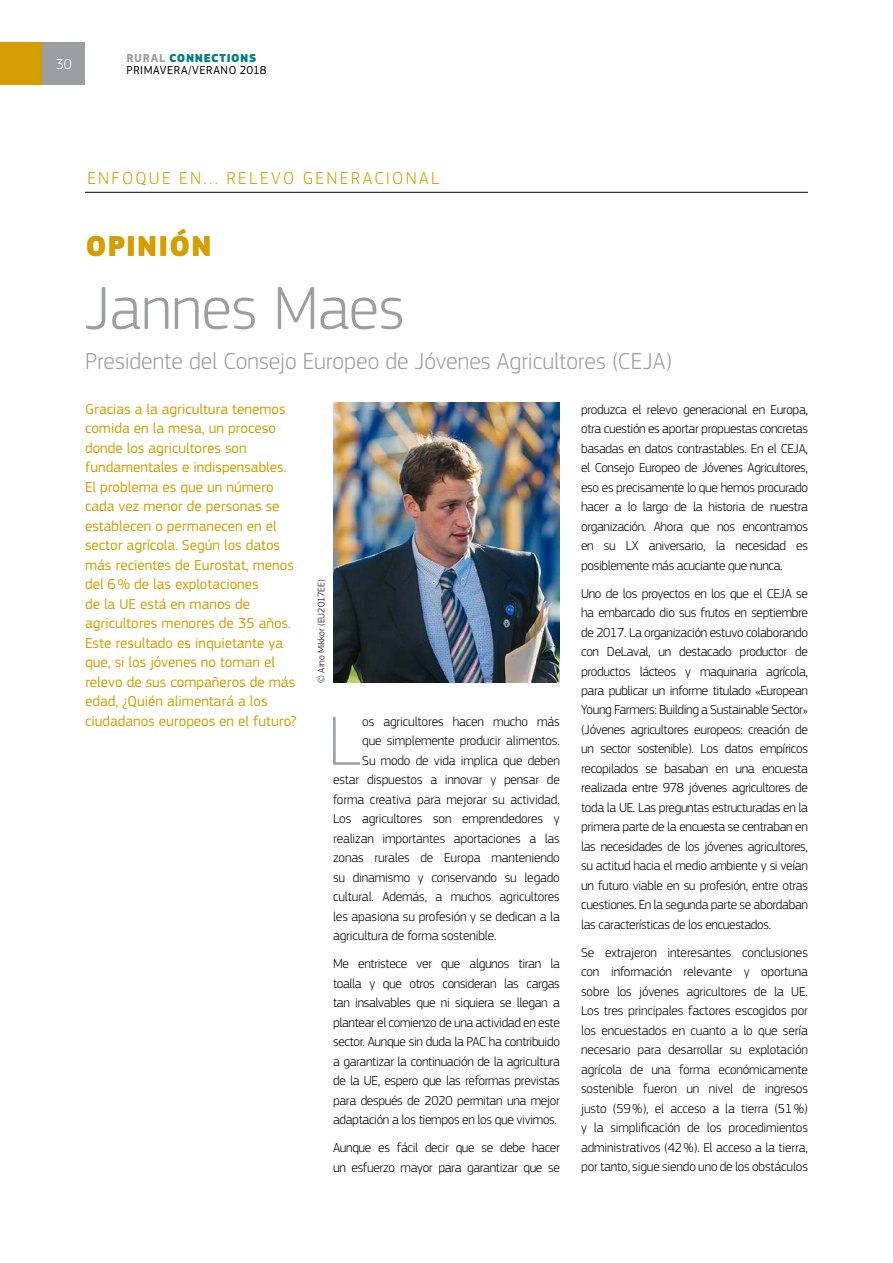
<style>
.page{position:relative;width:893px;height:1263px;background:#fff}
.page>*{position:absolute;margin:0;border:0;box-sizing:border-box;transform-origin:0 0}
.t1{font:100 72.3px "EC Square Sans Pro";color:#9c9e9f}
.t2{font:300 63px "EC Square Sans Pro";color:#9c9e9f}
.t3{font:900 30px "EC Square Sans Pro";letter-spacing:.03em;color:#d49d00}
.t4{font:300 24px "EC Square Sans Pro";letter-spacing:-.005em;color:#9c9e9f}
.t5{font:300 18px "EC Square Sans Pro";letter-spacing:.13em;color:#d49d00}
.t6{font:15px/19.5px "EC Square Sans Pro";color:#d49d00}
.t7{font:300 15px "EC Square Sans Pro";color:#fff}
.t8{font:300 13.5px/19.5px "EC Square Sans Pro";letter-spacing:-.025em;color:#000;text-align:justify}
.t9{font:12px/12px "EC Square Sans Pro";letter-spacing:.045em;color:#000}
.t10{font:300 9.75px "EC Square Sans Pro";color:#000}
.s1{font-weight:700;color:#9c9e9f}
.s2{font-weight:900;color:#008183}
</style>
<div class="page">
<div style="left:0;top:43px;width:43px;height:42px;background:#d49d00"></div>
<hr style="left:85px;top:192px;width:723px;height:1px;background:#000">
<img style="left:333px;top:402px;width:227px;height:281px">
<div style="left:43px;top:43px;width:42px;height:42px;background:#9c9e9f"></div>
<p class="t7" style="left:56px;top:56px;width:18px">30</p>
<p class="t9" style="left:127px;top:52px;width:141px"><span class="s1">RURAL</span> <span class="s2">CONNECTIONS<br></span>PRIMAVERA/VERANO 2018</p>
<h3 class="t5" style="left:87px;top:167px;width:354px">ENFOQUE EN... RELEVO GENERACIONAL</h3>
<h3 class="t3" style="left:85px;top:228px;width:128px">OPINIÓN</h3>
<h2 class="t2" style="left:85px;top:271px;width:321px">Jannes Maes</h2>
<h3 class="t4" style="left:85px;top:347px;width:588px">Presidente del Consejo Europeo de Jóvenes Agricultores (CEJA)</h3>
<p class="t6" style="left:85px;top:399px;width:213px">Gracias a la agricultura tenemos comida en la mesa, un proceso donde los agricultores son fundamentales e indispensables.<br>El problema es que un número cada vez menor de personas se establecen o permanecen en el sector agrícola. Según los datos más recientes de Eurostat, menos del 6% de las explotaciones<br>de la UE está en manos de agricultores menores de 35 años.<br>Este resultado es inquietante ya que, si los jóvenes no toman el relevo de sus compañeros de más edad, ¿Quién alimentará a los ciudadanos europeos en el futuro?</p>
<p class="t8" style="left:581px;top:399px;width:228px">produzca el relevo generacional en Europa, otra cuestión es aportar propuestas concretas basadas en datos contrastables. En el CEJA, el Consejo Europeo de Jóvenes Agricultores, eso es precisamente lo que hemos procurado hacer a lo largo de la historia de nuestra organización. Ahora que nos encontramos en su LX aniversario, la necesidad es posiblemente más acuciante que nunca.</p>
<p class="t8" style="left:581px;top:583px;width:228px">Uno de los proyectos en los que el CEJA se ha embarcado dio sus frutos en septiembre de 2017. La organización estuvo colaborando con DeLaval, un destacado productor de productos lácteos y maquinaria agrícola, para publicar un informe titulado «European Young Farmers: Building a Sustainable Sector» (Jóvenes agricultores europeos: creación de un sector sostenible). Los datos empíricos recopilados se basaban en una encuesta realizada entre 978 jóvenes agricultores de toda la UE. Las preguntas estructuradas en la primera parte de la encuesta se centraban en las necesidades de los jóvenes agricultores, su actitud hacia el medio ambiente y si veían un futuro viable en su profesión, entre otras cuestiones. En la segunda parte se abordaban las características de los encuestados.</p>
<p class="t8" style="left:581px;top:943px;width:228px">Se extrajeron interesantes conclusiones con información relevante y oportuna sobre los jóvenes agricultores de la UE.<br>Los tres principales factores escogidos por los encuestados en cuanto a lo que sería necesario para desarrollar su explotación agrícola de una forma económicamente sostenible fueron un nivel de ingresos justo (59%), el acceso a la tierra (51%) y la simplificación de los procedimientos administrativos (42%). El acceso a la tierra, por tanto, sigue siendo uno de los obstáculos</p>
<p class="t10" style="left:316px;top:683px;width:105px;rotate:-90deg">© Arno Mikkor (EU2017EE)</p>
<h1 class="t1" style="left:328px;top:699px;width:35px">L</h1>
<p class="t8" style="left:362px;top:711px;width:199px">os agricultores hacen mucho más</p>
<p class="t8" style="left:362px;top:731px;width:199px">que simplemente producir alimentos.</p>
<p class="t8" style="left:362px;top:750px;width:199px">Su modo de vida implica que deben</p>
<p class="t8" style="left:333px;top:770px;width:228px">estar dispuestos a innovar y pensar de</p>
<p class="t8" style="left:333px;top:789px;width:228px">forma creativa para mejorar su actividad.</p>
<p class="t8" style="left:333px;top:809px;width:228px">Los agricultores son emprendedores y</p>
<p class="t8" style="left:333px;top:828px;width:228px">realizan importantes aportaciones a las</p>
<p class="t8" style="left:333px;top:848px;width:228px">zonas rurales de Europa manteniendo</p>
<p class="t8" style="left:333px;top:867px;width:228px">su dinamismo y conservando su legado</p>
<p class="t8" style="left:333px;top:887px;width:228px">cultural. Además, a muchos agricultores</p>
<p class="t8" style="left:333px;top:906px;width:228px">les apasiona su profesión y se dedican a la</p>
<p class="t8" style="left:333px;top:926px;width:165px">agricultura de forma sostenible.</p>
<p class="t8" style="left:333px;top:954px;width:228px">Me entristece ver que algunos tiran la toalla y que otros consideran las cargas tan insalvables que ni siquiera se llegan a plantear el comienzo de una actividad en este sector. Aunque sin duda la PAC ha contribuido a garantizar la continuación de la agricultura de la UE, espero que las reformas previstas para después de 2020 permitan una mejor adaptación a los tiempos en los que vivimos.</p>
<p class="t8" style="left:333px;top:1138px;width:228px">Aunque es fácil decir que se debe hacer un esfuerzo mayor para garantizar que se</p>
</div>
